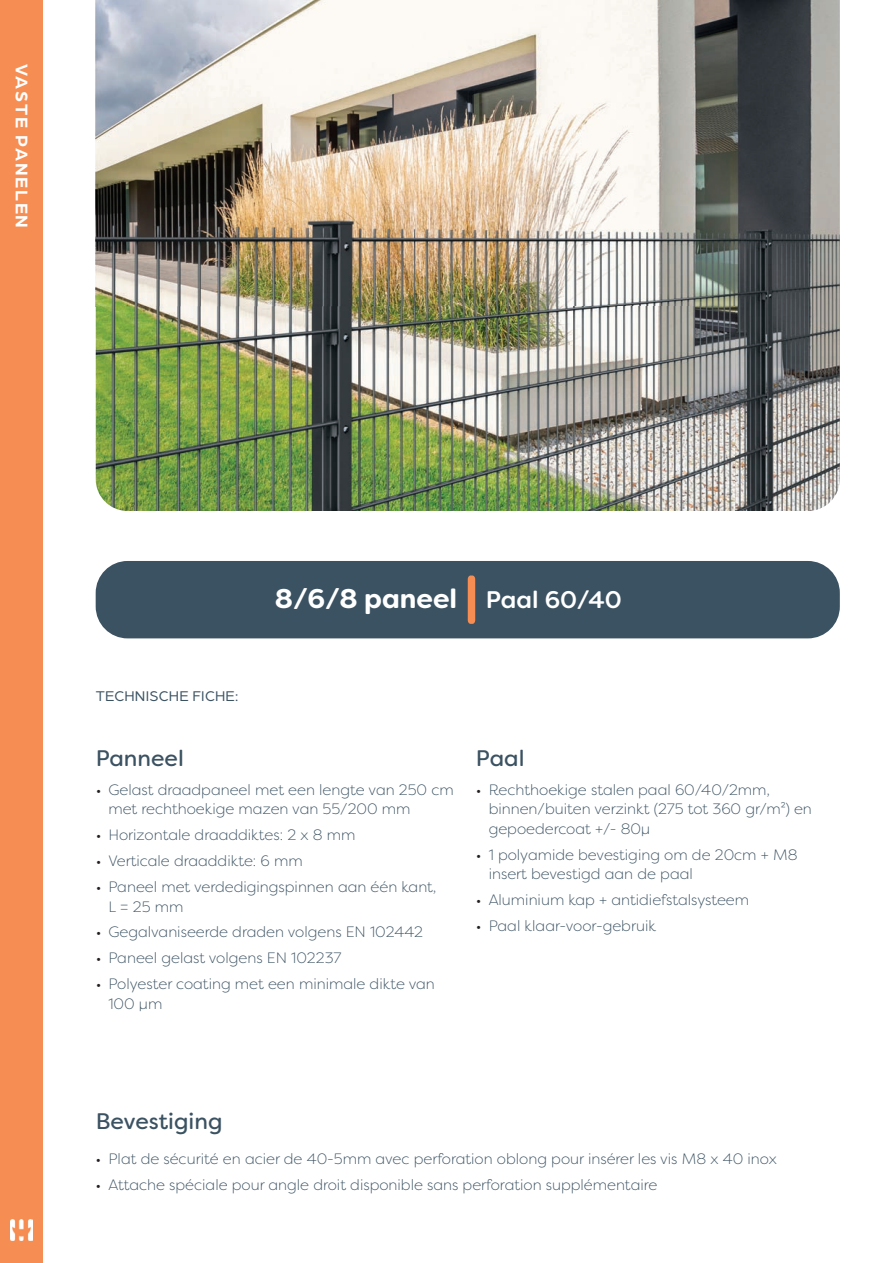
<style>
.page{position:relative;width:893px;height:1263px;background:#fff}
.page>*{position:absolute;margin:0;border:0;box-sizing:border-box;transform-origin:0 0}
.t1{font:700 27px "Filson Soft";color:#fff}
.t2{font:22.5px "Filson Soft";color:#3b5262}
.t3{font:700 18px "Arboria";letter-spacing:.1em;color:#fff}
.t4{font:300 15px/19.5px "Filson Pro";color:#3b5262}
.t5{font:15px "Arboria";letter-spacing:.02em;color:#3b5262}
.s1{font-weight:500;font-size:24px}
.s2{color:#231f20}
</style>
<div class="page">
<div style="left:96px;top:561px;width:744px;height:77px;background:#3b5262;border-radius:32px"></div>
<svg style="left:468px;top:575px;width:7px;height:49px"></svg>
<div style="left:0;top:0;width:43px;height:1263px;background:#f68e53"></div>
<img style="left:10px;top:1220px;width:22px;height:20px">
<img style="left:96px;top:0;width:744px;height:511px">
<p class="t3" style="left:34px;top:64px;width:165px;rotate:90deg">VASTE PANELEN</p>
<p class="t5" style="left:96px;top:686px;width:144px">TECHNISCHE FICHE:</p>
<h2 class="t2" style="left:96px;top:743px;width:90px">Panneel</h2>
<h1 class="t1" style="left:275px;top:581px;width:348px">8/6/8 paneel <span class="s1">Paal 60/40</span></h1>
<h2 class="t2" style="left:476px;top:743px;width:50px">Paal</h2>
<p class="t4" style="left:108px;top:780px;width:347px;text-indent:-13px"><span class="s2">•</span> Gelast draadpaneel met een lengte van 250 cm met rechthoekige mazen van 55/200 mm</p>
<p class="t4" style="left:96px;top:825px;width:261px"><span class="s2">•</span> Horizontale draaddiktes: 2 x 8 mm</p>
<p class="t4" style="left:96px;top:851px;width:209px"><span class="s2">•</span> Verticale draaddikte: 6 mm</p>
<p class="t4" style="left:108px;top:877px;width:330px;text-indent:-13px"><span class="s2">•</span> Paneel met verdedigingspinnen aan één kant,<br>L = 25 mm</p>
<p class="t4" style="left:96px;top:922px;width:329px"><span class="s2">•</span> Gegalvaniseerde draden volgens EN 102442</p>
<p class="t4" style="left:96px;top:948px;width:247px"><span class="s2">•</span> Paneel gelast volgens EN 102237</p>
<p class="t4" style="left:108px;top:974px;width:328px;text-indent:-13px"><span class="s2">•</span> Polyester coating met een minimale dikte van<br>100 μm</p>
<p class="t4" style="left:489px;top:780px;width:325px;text-indent:-13px"><span class="s2">•</span> Rechthoekige stalen paal 60/40/2mm, binnen/buiten verzinkt (275 tot 360 gr/m²) en gepoedercoat +/- 80µ</p>
<p class="t4" style="left:489px;top:844px;width:310px;text-indent:-13px"><span class="s2">•</span> 1 polyamide bevestiging om de 20cm + M8 insert bevestigd aan de paal</p>
<p class="t4" style="left:476px;top:890px;width:275px"><span class="s2">•</span> Aluminium kap + antidiefstalsysteem</p>
<p class="t4" style="left:476px;top:916px;width:182px"><span class="s2">•</span> Paal klaar-voor-gebruik</p>
<h2 class="t2" style="left:96px;top:1106px;width:128px">Bevestiging</h2>
<p class="t4" style="left:96px;top:1149px;width:683px"><span class="s2">•</span> Plat de sécurité en acier de 40-5mm avec perforation oblong pour insérer les vis M8 x 40 inox</p>
<p class="t4" style="left:96px;top:1175px;width:563px"><span class="s2">•</span> Attache spéciale pour angle droit disponible sans perforation supplémentaire</p>
</div>
